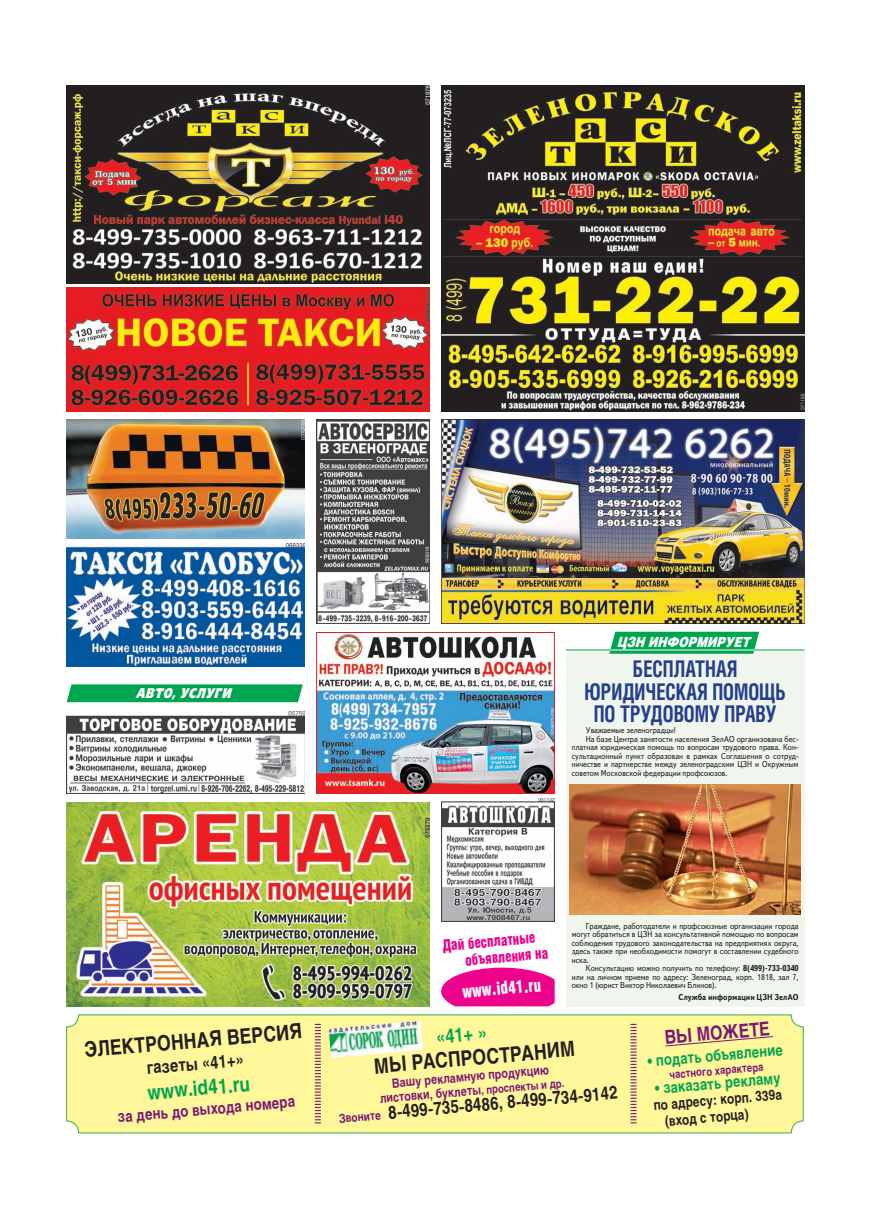
<style>
.page{position:relative;width:871px;height:1219px;background:#fff}
.page>*{position:absolute;margin:0;border:0;box-sizing:border-box;transform-origin:0 0}
.t1{font:700 23px/22.5px "Helios Cond";color:#253f8e;text-align:center;scale:.85 1}
.t2{font:700 21px "Helios";color:#231f20;scale:.83 1}
.t3{font:700 20.6px "Helios";color:#00a54f;scale:.83 1}
.t4{font:700 19.3px "Helios";color:#00a54f;scale:.83 1}
.t5{font:700 19px "Helios";color:#7a1777;scale:.83 1}
.t6{font:700 18px "Helios";color:#231f20;scale:.83 1}
.t7{font:900 18px "Helios Cond";color:#fff;scale:.85 1}
.t8{font:700 17.5px "Helios";color:#231f20;scale:.83 1}
.t9{font:900 15.9px/16.6px "Helios Cond";color:#ed028c;scale:.85 1}
.t10{font:700 15.8px "Helios";color:#7a1777;scale:.83 1}
.t11{font:700 15.5px "Helios";color:#00a54f;scale:.83 1}
.t12{font:700 14px/16.7px "Helios";color:#231f20;scale:.83 1}
.t13{font:italic 900 14px "Helios";color:#fff;scale:.8 1}
.t14{font:italic 14px "Free Set Black C";color:#fff;scale:.75 1}
.t15{font:700 12.7px "Helios";color:#7a1777;scale:.83 1}
.t16{font:700 11.2px "Helios";color:#7a1777;scale:.83 1}
.t17{font:8.5px "Text Book C";color:#231f20;scale:.9 1}
.t18{font:700 8.5px "Text Book C";color:#231f20;scale:.9 1}
.s1{font-weight:700}
.s2{font-size:11.3px}
.s3{font-size:12px;color:#7a1777}
</style>
<div class="page">
<img style="left:67px;top:85px;width:362px;height:198px">
<img style="left:441px;top:85px;width:363px;height:326px">
<img style="left:67px;top:288px;width:362px;height:123px">
<div style="left:67px;top:1015px;width:736px;height:118px;background:#fff79a;border-radius:12px"></div>
<div style="left:66px;top:1014px;width:737px;height:119px;border:1px solid #40ae49;border-radius:12px"></div>
<svg style="left:630px;top:1024px;width:6px;height:99px"></svg>
<svg style="left:665px;top:1036px;width:108px;height:11px"></svg>
<img style="left:328px;top:1020px;width:95px;height:38px">
<svg style="left:315px;top:1024px;width:6px;height:99px"></svg>
<svg style="left:441px;top:968px;width:113px;height:38px;background:#ef209a"></svg>
<img style="left:441px;top:420px;width:363px;height:204px">
<svg style="left:67px;top:684px;width:236px;height:18px;background:#0aa856"></svg>
<img style="left:316px;top:420px;width:113px;height:204px">
<img style="left:441px;top:798px;width:113px;height:123px">
<img style="left:67px;top:420px;width:238px;height:119px">
<img style="left:67px;top:543px;width:238px;height:123px">
<img style="left:67px;top:802px;width:362px;height:204px">
<img style="left:67px;top:712px;width:238px;height:82px">
<img style="left:318px;top:634px;width:234px;height:158px">
<div style="left:316px;top:632px;width:238px;height:162px;border:1px solid #d1232a"></div>
<div style="left:566px;top:650px;width:238px;height:356px;background:#f0f6ee"></div>
<hr style="left:566px;top:649px;width:238px;height:1px;background:#00a54f">
<div style="left:612px;top:632px;width:144px;height:22px;background:#00a54f"></div>
<hr style="left:610px;top:649px;width:144px;height:1px;background:#fff">
<img style="left:569px;top:784px;width:231px;height:130px">
<p class="t14" style="left:136px;top:687px;width:133px">АВТО, УСЛУГИ</p>
<p class="t13" style="left:616px;top:637px;width:171px">ЦЗН ИНФОРМИРУЕТ</p>
<p class="t1" style="left:584px;top:660px;width:238px">БЕСПЛАТНАЯ<br>ЮРИДИЧЕСКАЯ ПОМОЩЬ<br>ПО ТРУДОВОМУ ПРАВУ</p>
<p class="t17" style="left:585px;top:728px;width:102px">Уважаемые зеленоградцы!</p>
<p class="t17" style="left:585px;top:736px;width:238px">На базе Центра занятости населения ЗелАО организована бес-</p>
<p class="t17" style="left:571px;top:745px;width:253px">платная юридическая помощь по вопросам трудового права. Кон-</p>
<p class="t17" style="left:571px;top:753px;width:253px">сультационный пункт образован в рамках Соглашения о сотруд-</p>
<p class="t17" style="left:571px;top:762px;width:253px">ничестве и партнерстве между зеленоградским ЦЗН и Окружным</p>
<p class="t17" style="left:571px;top:770px;width:175px">советом Московской федерации профсоюзов.</p>
<p class="t2" style="left:84px;top:1042px;width:264px;rotate:-5deg">ЭЛЕКТРОННАЯ ВЕРСИЯ</p>
<p class="t8" style="left:146px;top:1061px;width:118px;rotate:-5deg">газеты «41+»</p>
<p class="t10" style="left:117px;top:1111px;width:216px;rotate:-5deg">за день до выхода номера</p>
<p class="t3" style="left:147px;top:1085px;width:125px;rotate:-5deg">www.id41.ru</p>
<p class="t9" style="left:463px;top:936px;width:99px;text-indent:-21px;rotate:-5deg">Дай бесплатные объявления на</p>
<p class="t7" style="left:462px;top:985px;width:94px;rotate:-5deg">www.id41.ru</p>
<p class="t17" style="left:585px;top:923px;width:238px">Граждане, работодатели и профсоюзные организации города</p>
<p class="t17" style="left:571px;top:932px;width:253px">могут обратиться в ЦЗН за консультативной помощью по вопросам</p>
<p class="t17" style="left:571px;top:940px;width:253px">соблюдения трудового законодательства на предприятиях округа,</p>
<p class="t17" style="left:571px;top:949px;width:253px">здесь также при необходимости помогут в составлении судебного</p>
<p class="t17" style="left:571px;top:957px;width:21px">иска.</p>
<p class="t17" style="left:585px;top:966px;width:238px">Консультацию можно получить по телефону: <span class="s1">8(499)-733-0340</span></p>
<p class="t17" style="left:571px;top:974px;width:253px">или на личном приеме по адресу: Зеленоград, корп. 1818, зал 7,</p>
<p class="t17" style="left:571px;top:983px;width:163px">окно 1 (юрист Виктор Николаевич Блинов).</p>
<p class="t18" style="left:678px;top:994px;width:135px">Служба информации ЦЗН ЗелАО</p>
<p class="t4" style="left:435px;top:1029px;width:63px;rotate:-5deg">«41+ »</p>
<p class="t2" style="left:373px;top:1058px;width:244px;rotate:-5deg">МЫ РАСПРОСТРАНИМ</p>
<p class="t15" style="left:379px;top:1094px;width:224px;rotate:-5deg">листовки, буклеты<span class="s2">, проспекты и др.</span></p>
<p class="t15" style="left:391px;top:1078px;width:191px;rotate:-5deg">Вашу рекламную продукцию</p>
<p class="t6" style="left:338px;top:1110px;width:338px;rotate:-5deg"><span class="s3">Звоните</span> 8-499-735-8486, 8-499-734-9142</p>
<p class="t5" style="left:664px;top:1030px;width:128px;rotate:-5deg">ВЫ МОЖЕТЕ</p>
<p class="t11" style="left:647px;top:1055px;width:165px;rotate:-5deg">• подать объявление</p>
<p class="t16" style="left:669px;top:1070px;width:115px;rotate:-5deg">частного характера</p>
<p class="t11" style="left:654px;top:1083px;width:153px;rotate:-5deg">• заказать рекламу</p>
<p class="t12" style="left:662px;top:1097px;width:145px;text-indent:-10px;rotate:-5deg">по адресу: корп. 339а (вход с торца)</p>
</div>
